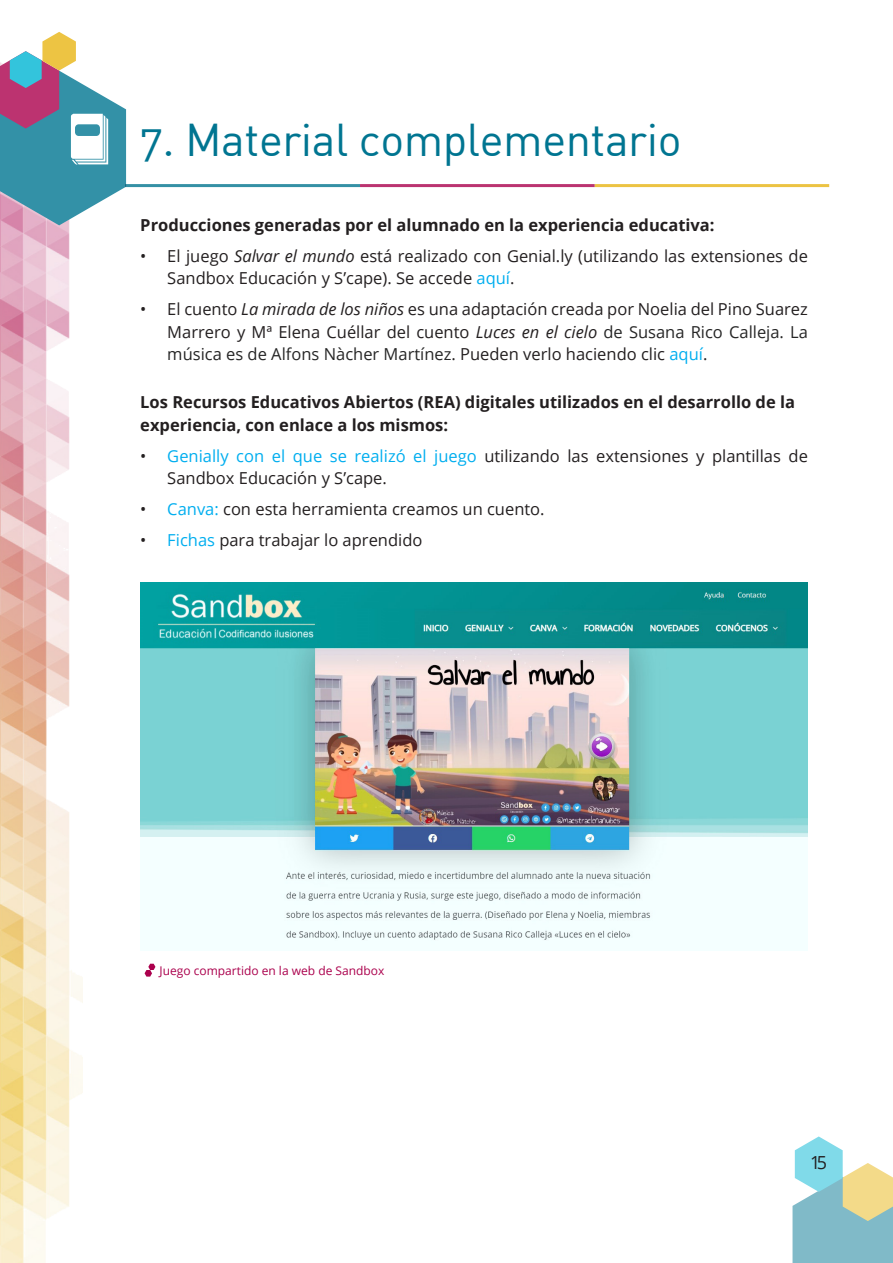
<style>
.page{position:relative;width:893px;height:1263px;background:#fff}
.page>*{position:absolute;margin:0;border:0;box-sizing:border-box;transform-origin:0 0}
.Título_sección{font:45px "DIN Regular Alternate";letter-spacing:-.01em;color:#007591}
.t1{font:18px "Open Sans";color:#231f20}
.t2{font:16.5px/22.5px "Open Sans";color:#231f20}
.t3{font:700 16.5px/22.5px "Open Sans";color:#231f20}
.pie_de_foto{font:12px "Open Sans";color:#ab004d}
.s1{font-style:italic}
.s2{color:#00aeef}
.s3{color:#262626}
</style>
<div class="page">
<img style="left:0;top:225px;width:83px;height:1038px">
<hr style="left:125px;top:184px;width:235px;height:3px;background:#03758f">
<hr style="left:360px;top:184px;width:235px;height:3px;background:#ab004d">
<hr style="left:595px;top:184px;width:234px;height:3px;background:#e8b514">
<svg style="left:792px;top:1136px;width:101px;height:127px"></svg>
<svg style="left:0;top:32px;width:126px;height:193px"></svg>
<svg style="left:145px;top:964px;width:10px;height:12px"></svg>
<img style="left:140px;top:583px;width:668px;height:368px">
<h2 class="Título_sección" style="left:140px;top:111px;width:543px">7. Material complementario</h2>
<p class="t3" style="left:140px;top:213px;width:576px">Producciones generadas por el alumnado en la experiencia educativa:</p>
<p class="t2" style="left:167px;top:244px;width:642px;text-indent:-27px">• El juego <span class="s1">Salvar el mundo</span> está realizado con Genial.ly (utilizando las extensiones de<br>Sandbox Educación y S’cape). Se accede <span class="s2">aquí</span>.</p>
<p class="t2" style="left:167px;top:297px;width:642px;text-align:justify;text-indent:-27px">• El cuento <span class="s1">La mirada de los niños</span> es una adaptación creada por Noelia del Pino Suarez Marrero y Mª Elena Cuéllar del cuento <span class="s1">Luces en el cielo</span> <span class="s3">de Susana Rico Calleja. La música es de Alfons Nàcher Martínez</span>. Pueden verlo haciendo clic <span class="s2">aquí</span>.</p>
<p class="t3" style="left:140px;top:390px;width:656px">Los Recursos Educativos Abiertos (REA) digitales utilizados en el desarrollo de la experiencia, con enlace a los mismos:</p>
<p class="t2" style="left:167px;top:444px;width:642px;text-indent:-27px">• <span class="s2">Genially con el que se realizó el juego</span> utilizando las extensiones y plantillas de<br>Sandbox Educación y S’cape.</p>
<p class="t2" style="left:140px;top:497px;width:406px">• <span class="s2">Canva:</span> con esta herramienta creamos un cuento.</p>
<p class="t2" style="left:140px;top:528px;width:284px">• <span class="s2">Fichas</span> para trabajar lo aprendido</p>
<p class="pie_de_foto" style="left:159px;top:962px;width:226px">Juego compartido en la web de Sandbox</p>
<p class="t1" style="left:810px;top:1150px;width:19px">15</p>
</div>
